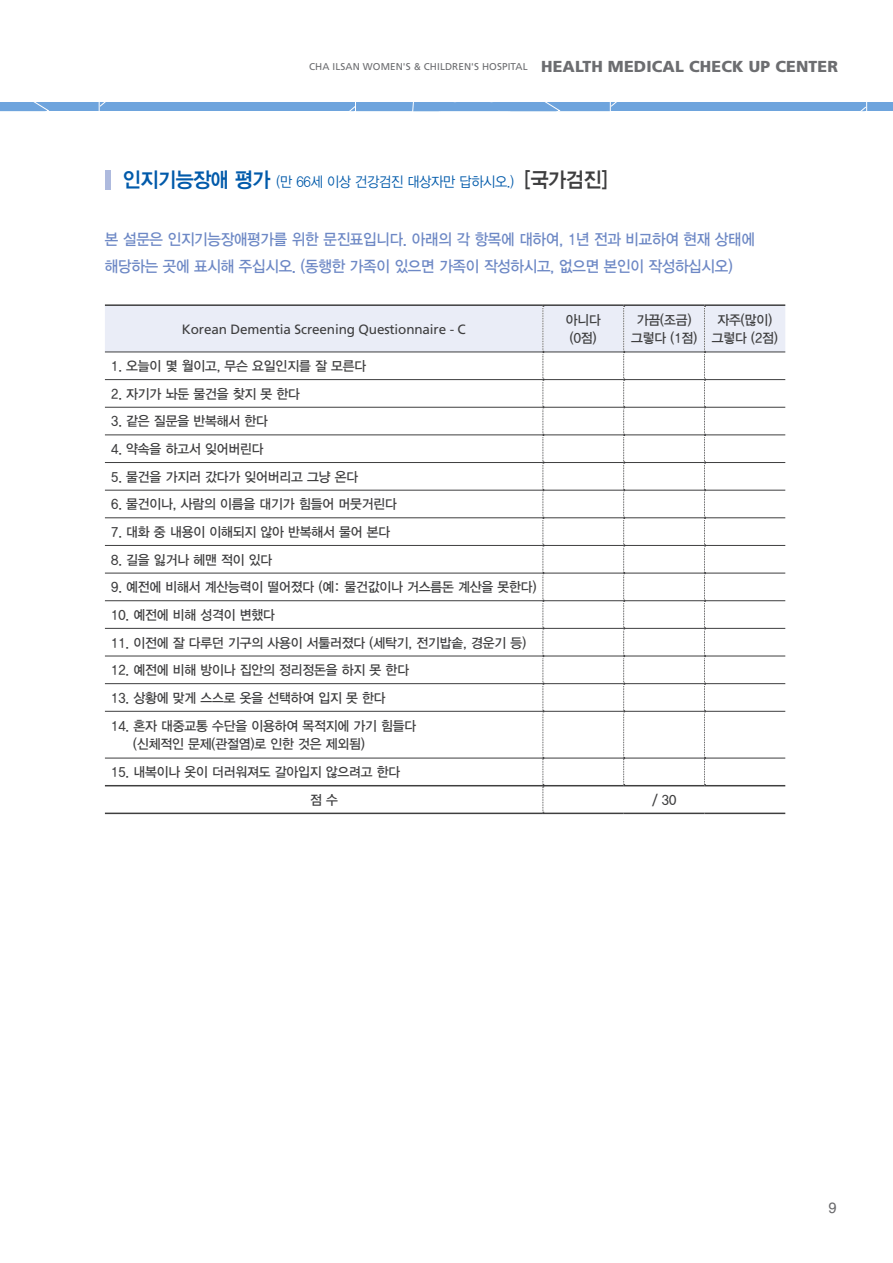
<style>
.page{position:relative;width:893px;height:1263px;background:#fff}
.page>*{position:absolute;margin:0;border:0;box-sizing:border-box;transform-origin:0 0}
.t1{font:900 15.9px "Frutiger LT Std";letter-spacing:.01em;color:#6c6d70}
.t2{font:15.75px "YDIYGO330";letter-spacing:-.015em;color:#6d88c5;scale:.93 1}
.t3{font:15px "Helvetica LT Std";color:#69696c}
.t4{font:14.25px "YDIYGO320";letter-spacing:-.02em;color:#015aaa;scale:.93 1}
.t5{font:13.5px/18px "YDIYGO330";letter-spacing:-.01em;color:#3e3e3f;text-align:center;scale:.95 1}
.t6{font:13.5px "Frutiger LT Std";letter-spacing:-.01em;color:#3e3e3f}
.t7{font:9.9px "Frutiger LT Std";letter-spacing:.01em;color:#6c6d70}
.s1{font-family:"YDIYGO340";font-size:21px}
.s2{font-family:"YDIYGO340";font-size:21px;color:#3e3e3f}
</style>
<div class="page">
<div style="left:105px;top:170px;width:6px;height:20px;background:#aebade"></div>
<hr style="left:704px;top:304px;width:81px;height:2px;background:#3e3e3f">
<hr style="left:543px;top:304px;width:81px;height:2px;background:#3e3e3f">
<hr style="left:624px;top:304px;width:80px;height:2px;background:#3e3e3f">
<hr style="left:543px;top:813px;width:81px;height:1px;background:#3e3e3f">
<hr style="left:624px;top:813px;width:80px;height:1px;background:#3e3e3f">
<hr style="left:704px;top:813px;width:81px;height:1px;background:#3e3e3f">
<hr style="left:105px;top:304px;width:438px;height:2px;background:#3e3e3f">
<hr style="left:105px;top:813px;width:438px;height:1px;background:#3e3e3f">
<svg style="left:105px;top:305px;width:680px;height:508px"></svg>
<hr style="left:105px;top:352px;width:438px;height:1px;background:#3e3e3f">
<hr style="left:105px;top:379px;width:438px;height:1px;background:#3e3e3f">
<hr style="left:105px;top:407px;width:438px;height:1px;background:#3e3e3f">
<hr style="left:105px;top:435px;width:438px;height:1px;background:#3e3e3f">
<hr style="left:105px;top:462px;width:438px;height:1px;background:#3e3e3f">
<hr style="left:105px;top:490px;width:438px;height:1px;background:#3e3e3f">
<hr style="left:105px;top:517px;width:438px;height:1px;background:#3e3e3f">
<hr style="left:105px;top:545px;width:438px;height:1px;background:#3e3e3f">
<hr style="left:105px;top:573px;width:438px;height:1px;background:#3e3e3f">
<hr style="left:105px;top:600px;width:438px;height:1px;background:#3e3e3f">
<hr style="left:105px;top:628px;width:438px;height:1px;background:#3e3e3f">
<hr style="left:105px;top:656px;width:438px;height:1px;background:#3e3e3f">
<hr style="left:105px;top:683px;width:438px;height:1px;background:#3e3e3f">
<hr style="left:105px;top:711px;width:438px;height:1px;background:#3e3e3f">
<hr style="left:105px;top:758px;width:438px;height:1px;background:#3e3e3f">
<div style="left:0;top:102px;width:893px;height:9px;background:#6ea4dd"></div>
<svg style="left:349px;top:102px;width:268px;height:9px"></svg>
<svg style="left:860px;top:102px;width:8px;height:9px"></svg>
<svg style="left:33px;top:102px;width:73px;height:9px"></svg>
<p class="t7" style="left:309px;top:61px;width:220px">CHA ILSAN WOMEN'S &amp; CHILDREN'S HOSPITAL</p>
<p class="t1" style="left:541px;top:57px;width:298px">HEALTH MEDICAL CHECK UP CENTER</p>
<p class="t4" style="left:123px;top:174px;width:523px"><span class="s1">인지기능장애 평가</span> (만 66세 이상 건강검진 대상자만 답하시오.) <span class="s2">[국가검진]</span></p>
<p class="t2" style="left:105px;top:231px;width:700px">본 설문은 인지기능장애평가를 위한 문진표입니다. 아래의 각 항목에 대하여, 1년 전과 비교하여 현재 상태에</p>
<p class="t2" style="left:105px;top:258px;width:677px">해당하는 곳에 표시해 주십시오. (동행한 가족이 있으면 가족이 작성하시고, 없으면 본인이 작성하십시오)</p>
<p class="t6" style="left:182px;top:321px;width:285px">Korean Dementia Screening Questionnaire - C</p>
<p class="t5" style="left:566px;top:311px;width:38px">아니다</p>
<p class="t5" style="left:570px;top:329px;width:30px">(0점)</p>
<p class="t5" style="left:631px;top:311px;width:71px">가끔(조금) 그렇다 (1점)</p>
<p class="t5" style="left:712px;top:311px;width:71px">자주(많이) 그렇다 (2점)</p>
<p class="t5" style="left:111px;top:357px;width:270px">1. 오늘이 몇 월이고, 무슨 요일인지를 잘 모른다</p>
<p class="t5" style="left:111px;top:385px;width:200px">2. 자기가 놔둔 물건을 찾지 못 한다</p>
<p class="t5" style="left:111px;top:413px;width:166px">3. 같은 질문을 반복해서 한다</p>
<p class="t5" style="left:111px;top:440px;width:162px">4. 약속을 하고서 잊어버린다</p>
<p class="t5" style="left:111px;top:468px;width:261px">5. 물건을 가지러 갔다가 잊어버리고 그냥 온다</p>
<p class="t5" style="left:111px;top:495px;width:302px">6. 물건이나, 사람의 이름을 대기가 힘들어 머뭇거린다</p>
<p class="t5" style="left:111px;top:523px;width:295px">7. 대화 중 내용이 이해되지 않아 반복해서 물어 본다</p>
<p class="t5" style="left:111px;top:551px;width:171px">8. 길을 잃거나 헤맨 적이 있다</p>
<p class="t5" style="left:111px;top:578px;width:449px">9. 예전에 비해서 계산능력이 떨어졌다 (예: 물건값이나 거스름돈 계산을 못한다)</p>
<p class="t5" style="left:111px;top:606px;width:174px">10. 예전에 비해 성격이 변했다</p>
<p class="t5" style="left:111px;top:634px;width:438px">11. 이전에 잘 다루던 기구의 사용이 서툴러졌다 (세탁기, 전기밥솥, 경운기 등)</p>
<p class="t5" style="left:111px;top:661px;width:315px">12. 예전에 비해 방이나 집안의 정리정돈을 하지 못 한다</p>
<p class="t5" style="left:111px;top:689px;width:290px">13. 상황에 맞게 스스로 옷을 선택하여 입지 못 한다</p>
<p class="t5" style="left:111px;top:717px;width:323px">14. 혼자 대중교통 수단을 이용하여 목적지에 가기 힘들다</p>
<p class="t5" style="left:133px;top:735px;width:245px">(신체적인 문제(관절염)로 인한 것은 제외됨)</p>
<p class="t5" style="left:111px;top:763px;width:306px">15. 내복이나 옷이 더러워져도 갈아입지 않으려고 한다</p>
<p class="t5" style="left:310px;top:791px;width:31px">점 수</p>
<p class="t5" style="left:652px;top:791px;width:27px">/ 30</p>
<p class="t3" style="left:828px;top:1199px;width:10px">9</p>
</div>
